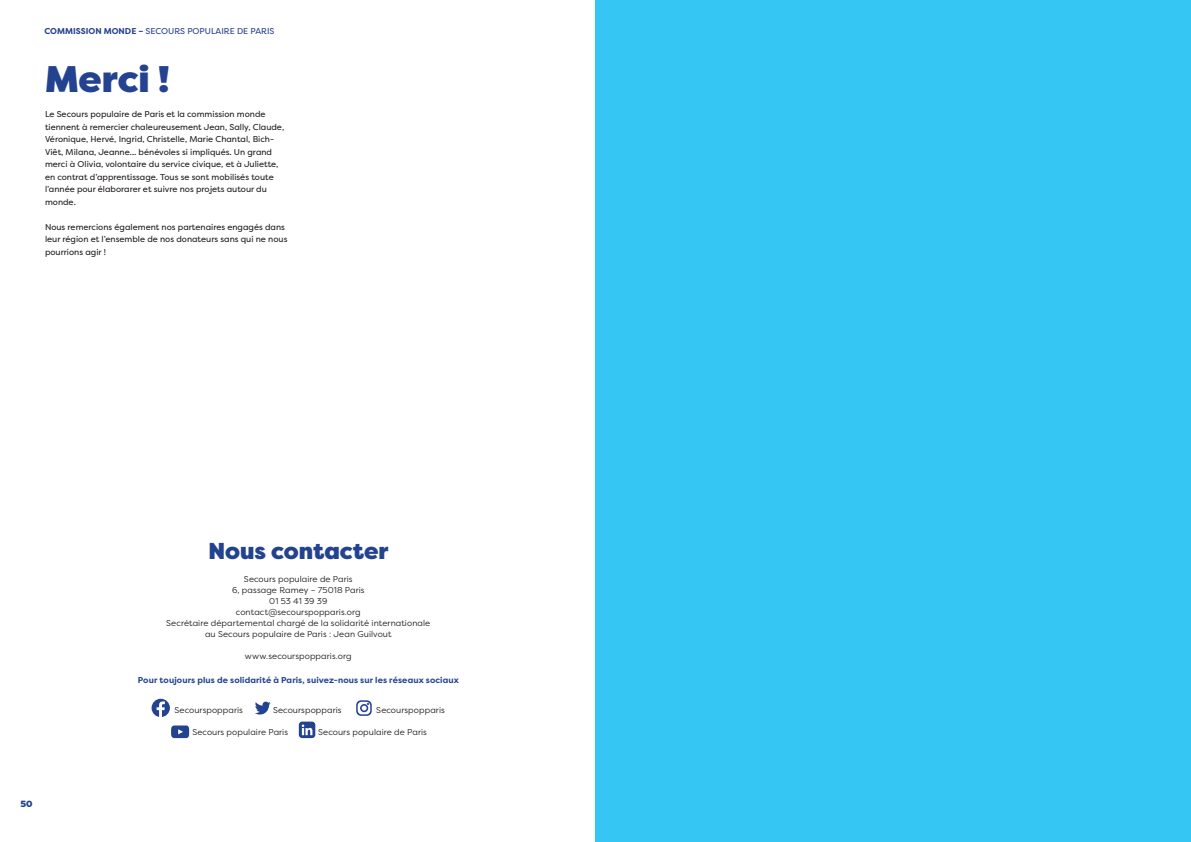
<style>
.page{position:relative;width:1191px;height:842px;background:#fff}
.page>*{position:absolute;margin:0;border:0;box-sizing:border-box;transform-origin:0 0}
.t1{font:900 37px "Filson Pro";color:#234390}
.t2{font:900 23px "Filson Pro";color:#234390}
.t3{font:900 9px "Filson Pro";color:#234390}
.t4{font:8.5px/12.5px "Filson Pro";color:#231f20}
.t5{font:8.5px/11px "Filson Pro";letter-spacing:.01em;color:#231f20;text-align:center}
.t6{font:700 8.5px "Filson Pro";letter-spacing:.01em;color:#234390}
.t7{font:8.5px "Filson Pro";color:#253f8e}
.s1{font-weight:700}
</style>
<div class="page">
<svg style="left:356px;top:700px;width:16px;height:16px"></svg>
<svg style="left:255px;top:702px;width:16px;height:12px"></svg>
<svg style="left:171px;top:725px;width:18px;height:13px"></svg>
<div style="left:152px;top:699px;width:18px;height:18px;background:#234390;border-radius:50%"></div>
<svg style="left:157px;top:701px;width:8px;height:16px"></svg>
<svg style="left:299px;top:722px;width:16px;height:16px"></svg>
<svg style="left:302px;top:724px;width:10px;height:11px"></svg>
<div style="left:595px;top:0;width:596px;height:842px;background:#35c6f4"></div>
<p class="t7" style="left:44px;top:25px;width:231px"><span class="s1">COMMISSION MONDE –</span> SECOURS POPULAIRE DE PARIS</p>
<h1 class="t1" style="left:45px;top:56px;width:127px">Merci !</h1>
<p class="t4" style="left:45px;top:108px;width:241px">Le Secours populaire de Paris et la commission monde tiennent à remercier chaleureusement Jean, Sally, Claude, Véronique, Hervé, Ingrid, Christelle, Marie Chantal, Bich-Viêt, Milana, Jeanne... bénévoles si impliqués. Un grand merci à Olivia, volontaire du service civique, et à Juliette, en contrat d’apprentissage. Tous se sont mobilisés toute l’année pour élaborarer et suivre nos projets autour du monde.</p>
<p class="t4" style="left:45px;top:220px;width:244px">Nous remercions également nos partenaires engagés dans leur région et l’ensemble de nos donateurs sans qui ne nous pourrions agir !</p>
<p class="t3" style="left:20px;top:798px;width:14px">50</p>
<h2 class="t2" style="left:208px;top:537px;width:181px">Nous contacter</h2>
<p class="t5" style="left:166px;top:574px;width:265px">Secours populaire de Paris<br>6, passage Ramey – 75018 Paris<br>01 53 41 39 39<br>contact@secourspopparis.org<br>Secrétaire départemental chargé de la solidarité internationale au Secours populaire de Paris : Jean Guilvout</p>
<p class="t5" style="left:245px;top:651px;width:108px">www.secourspopparis.org</p>
<p class="t6" style="left:138px;top:675px;width:322px">Pour toujours plus de solidarité à Paris, suivez-nous sur les réseaux sociaux</p>
<p class="t5" style="left:174px;top:704px;width:70px">Secourspopparis</p>
<p class="t5" style="left:273px;top:704px;width:70px">Secourspopparis</p>
<p class="t5" style="left:376px;top:704px;width:70px">Secourspopparis</p>
<p class="t5" style="left:192px;top:726px;width:97px">Secours populaire Paris</p>
<p class="t5" style="left:318px;top:726px;width:110px">Secours populaire de Paris</p>
</div>
